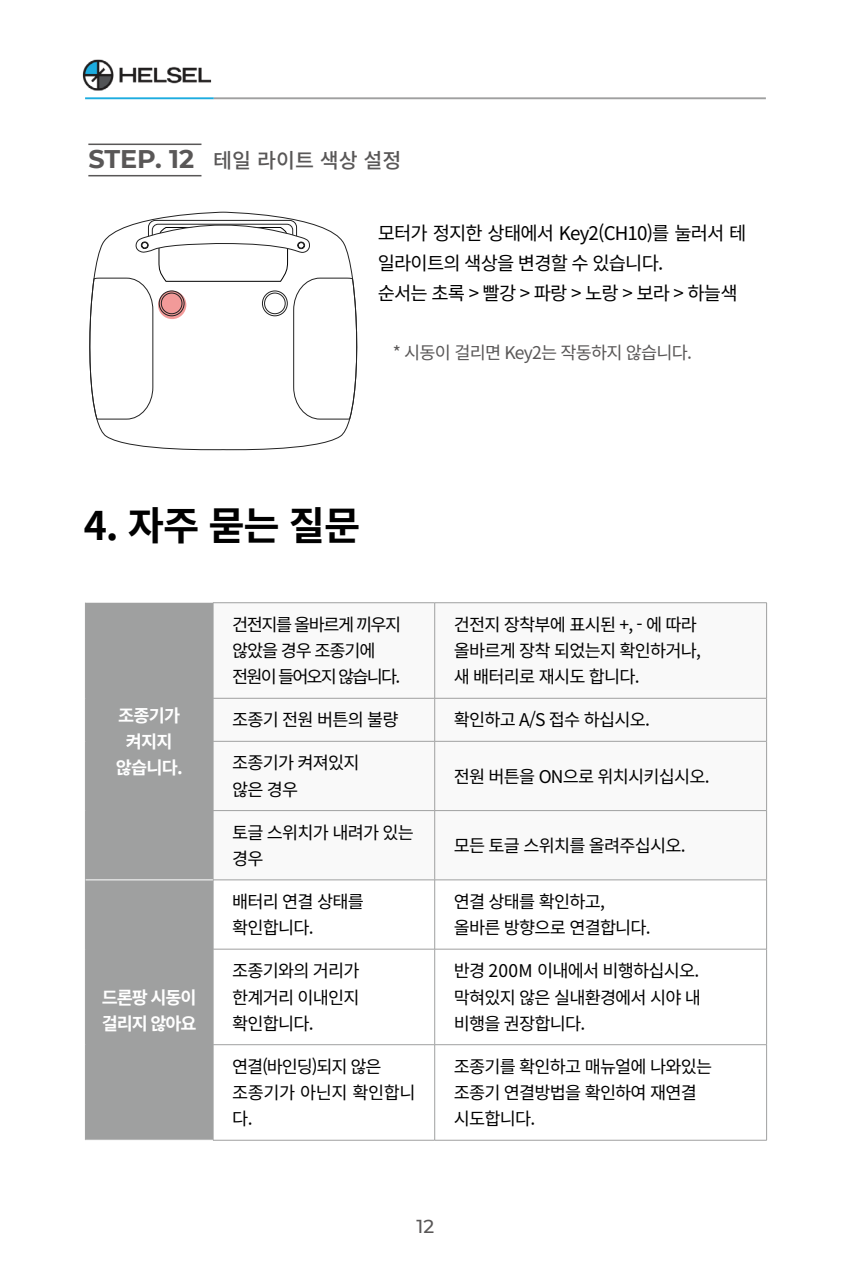
<style>
.page{position:relative;width:851px;height:1276px;background:#fff}
.page>*{position:absolute;margin:0;border:0;box-sizing:border-box;transform-origin:0 0}
.t1{font:700 39.5px "Noto Sans CJ Kkr";color:#000}
.t2{font:500 20.5px "Noto Sans CJ Kkr";color:#595757}
.t3{font:18.75px/30px "Noto Sans CJ Kkr";letter-spacing:-.045em;color:#000}
.t4{font:500 18.75px "Montserrat";color:#595757}
.t5{font:17.5px/26.2px "Noto Sans CJ Kkr";letter-spacing:-.045em;color:#000}
.t6{font:17.5px/26.2px "Noto Sans CJ Kkr";letter-spacing:-.085em;color:#000}
.t7{font:700 17.5px/26.2px "Noto Sans CJ Kkr";letter-spacing:-.055em;color:#fff;text-align:center}
.t8{font:17.5px/26.2px "Noto Sans CJ Kkr";letter-spacing:-.025em;color:#000}
.t9{font:17.5px "Noto Sans CJ Kkr";letter-spacing:-.045em;color:#595757}
.s1{font-family:"Montserrat";font-weight:700;font-size:25.5px}
</style>
<div class="page">
<img style="left:82px;top:59px;width:130px;height:32px">
<hr style="left:214px;top:97px;width:551px;height:2px;background:#9fa0a0">
<hr style="left:85px;top:97px;width:129px;height:2px;background:#1cacdf">
<div style="left:86px;top:603px;width:127px;height:536px;background:#9fa0a0"></div>
<svg style="left:214px;top:603px;width:552px;height:276px"></svg>
<hr style="left:85px;top:603px;width:1px;height:95px;background:#9fa0a0">
<hr style="left:85px;top:698px;width:1px;height:43px;background:#9fa0a0">
<hr style="left:85px;top:741px;width:1px;height:69px;background:#9fa0a0">
<hr style="left:85px;top:810px;width:1px;height:70px;background:#9fa0a0">
<hr style="left:213px;top:602px;width:221px;height:1px;background:#9fa0a0">
<hr style="left:213px;top:603px;width:1px;height:95px;background:#9fa0a0">
<hr style="left:434px;top:602px;width:332px;height:1px;background:#9fa0a0">
<hr style="left:434px;top:603px;width:1px;height:95px;background:#9fa0a0">
<hr style="left:766px;top:603px;width:1px;height:95px;background:#9fa0a0">
<hr style="left:213px;top:698px;width:221px;height:1px;background:#9fa0a0">
<hr style="left:213px;top:698px;width:1px;height:43px;background:#9fa0a0">
<hr style="left:434px;top:698px;width:332px;height:1px;background:#9fa0a0">
<hr style="left:434px;top:698px;width:1px;height:43px;background:#9fa0a0">
<hr style="left:766px;top:698px;width:1px;height:43px;background:#9fa0a0">
<hr style="left:213px;top:741px;width:221px;height:1px;background:#9fa0a0">
<hr style="left:213px;top:741px;width:1px;height:69px;background:#9fa0a0">
<hr style="left:434px;top:741px;width:332px;height:1px;background:#9fa0a0">
<hr style="left:434px;top:741px;width:1px;height:69px;background:#9fa0a0">
<hr style="left:766px;top:741px;width:1px;height:69px;background:#9fa0a0">
<hr style="left:213px;top:811px;width:1px;height:68px;background:#9fa0a0">
<hr style="left:434px;top:811px;width:1px;height:68px;background:#9fa0a0">
<hr style="left:766px;top:811px;width:1px;height:68px;background:#9fa0a0">
<hr style="left:85px;top:880px;width:1px;height:69px;background:#9fa0a0">
<hr style="left:85px;top:949px;width:1px;height:95px;background:#9fa0a0">
<hr style="left:85px;top:1044px;width:1px;height:96px;background:#9fa0a0">
<hr style="left:213px;top:810px;width:221px;height:1px;background:#9fa0a0">
<hr style="left:434px;top:810px;width:332px;height:1px;background:#9fa0a0">
<hr style="left:213px;top:879px;width:221px;height:1px;background:#9fa0a0">
<hr style="left:213px;top:880px;width:1px;height:69px;background:#9fa0a0">
<hr style="left:434px;top:879px;width:332px;height:1px;background:#9fa0a0">
<hr style="left:434px;top:880px;width:1px;height:69px;background:#9fa0a0">
<hr style="left:766px;top:880px;width:1px;height:69px;background:#9fa0a0">
<hr style="left:213px;top:948px;width:221px;height:1px;background:#9fa0a0">
<hr style="left:213px;top:949px;width:1px;height:95px;background:#9fa0a0">
<hr style="left:434px;top:948px;width:332px;height:1px;background:#9fa0a0">
<hr style="left:434px;top:949px;width:1px;height:95px;background:#9fa0a0">
<hr style="left:766px;top:949px;width:1px;height:95px;background:#9fa0a0">
<hr style="left:213px;top:1044px;width:221px;height:1px;background:#9fa0a0">
<hr style="left:213px;top:1045px;width:1px;height:95px;background:#9fa0a0">
<hr style="left:434px;top:1044px;width:332px;height:1px;background:#9fa0a0">
<hr style="left:434px;top:1045px;width:1px;height:95px;background:#9fa0a0">
<hr style="left:766px;top:1045px;width:1px;height:95px;background:#9fa0a0">
<hr style="left:213px;top:1139px;width:221px;height:1px;background:#9fa0a0">
<hr style="left:434px;top:1139px;width:332px;height:1px;background:#9fa0a0">
<hr style="left:86px;top:879px;width:127px;height:1px;background:#fff">
<hr style="left:85px;top:1139px;width:128px;height:1px;background:#fff">
<hr style="left:88px;top:144px;width:113px;height:1px;background:#595757">
<hr style="left:88px;top:175px;width:113px;height:1px;background:#595757">
<svg style="left:96px;top:212px;width:254px;height:239px"></svg>
<svg style="left:89px;top:220px;width:269px;height:200px"></svg>
<p class="t2" style="left:88px;top:148px;width:314px"><span class="s1">STEP. 12</span> 테일 라이트 색상 설정</p>
<p class="t3" style="left:378px;top:218px;width:370px">모터가 정지한 상태에서 Key2(CH10)를 눌러서 테 일라이트의 색상을 변경할 수 있습니다.<br>순서는 초록 &gt; 빨강 &gt; 파랑 &gt; 노랑 &gt; 보라 &gt; 하늘색</p>
<p class="t9" style="left:393px;top:342px;width:301px">* 시동이 걸리면 Key2는 작동하지 않습니다.</p>
<h1 class="t1" style="left:84px;top:504px;width:278px">4. 자주 묻는 질문</h1>
<p class="t7" style="left:116px;top:702px;width:68px">조종기가 켜지지 않습니다.</p>
<p class="t7" style="left:102px;top:984px;width:96px;text-align:left">드론팡 시동이 걸리지 않아요</p>
<p class="t6" style="left:232px;top:612px;width:171px">건전지를 올바르게 끼우지 않았을 경우 조종기에 전원이 들어오지 않습니다.</p>
<p class="t5" style="left:454px;top:612px;width:248px">건전지 장착부에 표시된 +, - 에 따라 올바르게 장착 되었는지 확인하거나, 새 배터리로 재시도 합니다.</p>
<p class="t5" style="left:232px;top:707px;width:168px">조종기 전원 버튼의 불량</p>
<p class="t5" style="left:454px;top:707px;width:197px">확인하고 A/S 접수 하십시오.</p>
<p class="t5" style="left:232px;top:750px;width:129px">조종기가 켜져있지 않은 경우</p>
<p class="t5" style="left:454px;top:763px;width:257px">전원 버튼을 ON으로 위치시키십시오.</p>
<p class="t5" style="left:232px;top:819px;width:183px">토글 스위치가 내려가 있는 경우</p>
<p class="t5" style="left:454px;top:832px;width:233px">모든 토글 스위치를 올려주십시오.</p>
<p class="t5" style="left:232px;top:889px;width:133px">배터리 연결 상태를 확인합니다.</p>
<p class="t5" style="left:454px;top:889px;width:198px">연결 상태를 확인하고, 올바른 방향으로 연결합니다.</p>
<p class="t5" style="left:232px;top:958px;width:129px;text-align:justify">조종기와의 거리가 한계거리 이내인지 확인합니다.</p>
<p class="t5" style="left:454px;top:958px;width:248px;text-align:justify">반경 200M 이내에서 비행하십시오. 막혀있지 않은 실내환경에서 시야 내 비행을 권장합니다.</p>
<p class="t8" style="left:232px;top:1053px;width:185px">연결(바인딩)되지 않은 조종기가 아닌지 확인합니 다.</p>
<p class="t5" style="left:454px;top:1053px;width:260px">조종기를 확인하고 매뉴얼에 나와있는 조종기 연결방법을 확인하여 재연결 시도합니다.</p>
<p class="t4" style="left:416px;top:1213px;width:19px">12</p>
</div>
